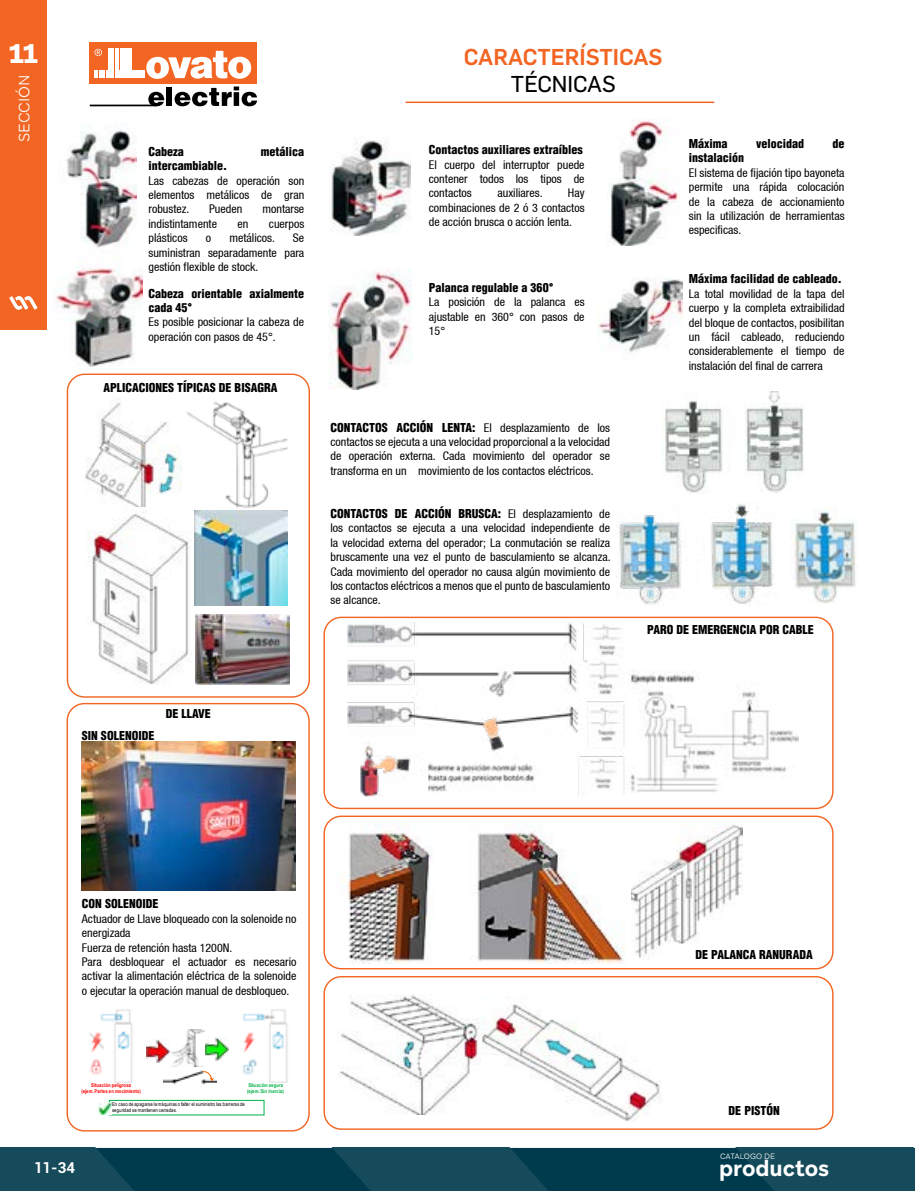
<style>
.page{position:relative;width:915px;height:1191px;background:#fff}
.page>*{position:absolute;margin:0;border:0;box-sizing:border-box;transform-origin:0 0}
.t1{font:900 27px "Aribau Grotesk";color:#fff}
.t2{font:500 22.5px "Flama";color:#f26522}
.t3{font:22.5px "Flama Basic";color:#000}
.t4{font:700 22.2px "Aribau Grotesk";color:#fff}
.t5{font:300 15px "Aribau Grotesk";color:#fff}
.t6{font:700 15px "Roboto";color:#fff}
.t7{font:condensed 12px/14.4px "Helvetica 57";color:#000;text-align:justify}
.t8{font:900 condensed 12px/14.4px "Helvetica";color:#000}
.t9{font:300 7.8px "Aribau Grotesk";letter-spacing:-.005em;color:#fff}
.t10{font:5.25px/6px "Arial Narrow";letter-spacing:.02em;color:#000}
.t11{font:700 5.25px/6px "Arial Narrow";letter-spacing:.02em;color:#f00;text-align:center}
.t12{font:700 5.25px/6px "Arial Narrow";letter-spacing:.02em;color:#00b147}
.s1{font-family:"Helvetica 57";font-weight:400}
</style>
<div class="page">
<hr style="left:405px;top:102px;width:309px;height:1px;background:#f26522">
<div style="left:89px;top:43px;width:168px;height:41px;background:#f26522"></div>
<svg style="left:148px;top:92px;width:16px;height:14px"></svg>
<div style="left:167px;top:87px;width:5px;height:19px;background:#000"></div>
<svg style="left:174px;top:87px;width:83px;height:19px"></svg>
<hr style="left:90px;top:105px;width:66px;height:1px;background:#000">
<div style="left:120px;top:49px;width:11px;height:29px;background:#fff"></div>
<div style="left:120px;top:71px;width:25px;height:7px;background:#fff"></div>
<svg style="left:94px;top:49px;width:24px;height:29px"></svg>
<svg style="left:146px;top:51px;width:105px;height:28px"></svg>
<div style="left:0;top:0;width:47px;height:330px;background:#f26522"></div>
<svg style="left:9px;top:296px;width:29px;height:14px"></svg>
<svg style="left:0;top:1147px;width:914px;height:44px;background:#0d4555"></svg>
<div style="left:323px;top:616px;width:510px;height:193px;border:1px solid #f26522;border-radius:17px"></div>
<div style="left:67px;top:373px;width:243px;height:324px;border:1px solid #f26522;border-radius:17px"></div>
<div style="left:66px;top:703px;width:243px;height:428px;border:1px solid #f26522;border-radius:17px"></div>
<div style="left:323px;top:815px;width:510px;height:154px;border:1px solid #f26522;border-radius:17px"></div>
<div style="left:323px;top:976px;width:510px;height:153px;border:1px solid #f26522;border-radius:17px"></div>
<img style="left:66px;top:128px;width:71px;height:120px">
<img style="left:52px;top:266px;width:90px;height:100px">
<img style="left:331px;top:140px;width:80px;height:95px">
<img style="left:328px;top:271px;width:84px;height:118px">
<img style="left:609px;top:119px;width:71px;height:126px">
<img style="left:597px;top:277px;width:85px;height:76px">
<img style="left:85px;top:399px;width:96px;height:108px">
<img style="left:87px;top:510px;width:103px;height:174px">
<img style="left:186px;top:401px;width:102px;height:107px">
<img style="left:195px;top:614px;width:94px;height:70px">
<img style="left:194px;top:510px;width:93px;height:96px">
<img style="left:661px;top:392px;width:143px;height:101px">
<img style="left:616px;top:504px;width:158px;height:101px">
<img style="left:790px;top:508px;width:66px;height:95px">
<img style="left:347px;top:622px;width:278px;height:174px">
<img style="left:627px;top:671px;width:171px;height:121px">
<img style="left:631px;top:823px;width:110px;height:136px">
<img style="left:342px;top:823px;width:283px;height:140px">
<img style="left:339px;top:994px;width:142px;height:120px">
<img style="left:481px;top:1004px;width:181px;height:117px">
<img style="left:81px;top:741px;width:214px;height:150px">
<img style="left:172px;top:1029px;width:32px;height:37px">
<img style="left:146px;top:1039px;width:23px;height:23px">
<img style="left:205px;top:1037px;width:23px;height:23px">
<img style="left:89px;top:1009px;width:44px;height:73px">
<img style="left:243px;top:1009px;width:45px;height:73px">
<img style="left:164px;top:1070px;width:52px;height:15px">
<svg style="left:203px;top:1071px;width:11px;height:10px"></svg>
<div style="left:109px;top:1100px;width:155px;height:15px;border:1px solid #00b147"></div>
<svg style="left:98px;top:1102px;width:13px;height:12px"></svg>
<h1 class="t1" style="left:9px;top:36px;width:31px">11</h1>
<p class="t5" style="left:15px;top:142px;width:69px;rotate:-90deg">SECCIÓN</p>
<p class="t8" style="left:148px;top:144px;width:37px">Cabeza</p>
<p class="t8" style="left:261px;top:144px;width:45px">metálica</p>
<p class="t8" style="left:148px;top:158px;width:80px">intercambiable.</p>
<p class="t7" style="left:148px;top:173px;width:157px">Las cabezas de operación son elementos metálicos de gran robustez.</p>
<p class="t7" style="left:209px;top:202px;width:35px">Pueden</p>
<p class="t7" style="left:262px;top:202px;width:43px">montarse</p>
<p class="t7" style="left:148px;top:216px;width:70px">indistintamente</p>
<p class="t7" style="left:237px;top:216px;width:12px">en</p>
<p class="t7" style="left:269px;top:216px;width:37px">cuerpos</p>
<p class="t7" style="left:148px;top:231px;width:41px">plásticos</p>
<p class="t7" style="left:206px;top:231px;width:7px">o</p>
<p class="t7" style="left:229px;top:231px;width:47px">metálicos.</p>
<p class="t7" style="left:148px;top:231px;width:157px;text-indent:144px">Se suministran separadamente para gestión flexible de stock.</p>
<p class="t8" style="left:148px;top:286px;width:157px">Cabeza orientable axialmente cada 45°</p>
<p class="t7" style="left:148px;top:315px;width:157px">Es posible posicionar la cabeza de operación con pasos de 45°.</p>
<p class="t8" style="left:103px;top:380px;width:175px">APLICACIONES TÍPICAS DE BISAGRA</p>
<h2 class="t2" style="left:463px;top:40px;width:200px">CARACTERÍSTICAS</h2>
<h2 class="t3" style="left:510px;top:68px;width:106px">TÉCNICAS</h2>
<p class="t8" style="left:428px;top:142px;width:155px">Contactos auxiliares extraíbles</p>
<p class="t7" style="left:428px;top:157px;width:157px">El cuerpo del interruptor puede contener todos los tipos de contactos</p>
<p class="t7" style="left:428px;top:186px;width:157px;text-indent:139px">Hay combinaciones de 2 ó 3 contactos de acción brusca o acción lenta.</p>
<p class="t7" style="left:497px;top:186px;width:47px">auxiliares.</p>
<p class="t8" style="left:429px;top:280px;width:126px">Palanca regulable a 360°</p>
<p class="t7" style="left:429px;top:295px;width:157px">La posición de la palanca es ajustable en 360° con pasos de 15°</p>
<p class="t8" style="left:330px;top:420px;width:281px">CONTACTOS ACCIÓN LENTA: <span class="s1">El desplazamiento de los</span></p>
<p class="t7" style="left:330px;top:434px;width:281px">contactos se ejecuta a una velocidad proporcional a la velocidad de operación externa. Cada movimiento del operador se transforma en un movimiento de los contactos eléctricos.</p>
<p class="t8" style="left:330px;top:506px;width:281px">CONTACTOS DE ACCIÓN BRUSCA: <span class="s1">El desplazamiento de</span></p>
<p class="t7" style="left:330px;top:521px;width:281px">los contactos se ejecuta a una velocidad independiente de la velocidad externa del operador; La conmutación se realiza bruscamente una vez el punto de basculamiento se alcanza.<br>Cada movimiento del operador no causa algún movimiento de los contactos eléctricos a menos que el punto de basculamiento se alcance.</p>
<p class="t8" style="left:688px;top:136px;width:40px">Máxima</p>
<p class="t8" style="left:755px;top:136px;width:49px">velocidad</p>
<p class="t8" style="left:832px;top:136px;width:13px">de</p>
<p class="t8" style="left:688px;top:151px;width:57px">instalación</p>
<p class="t7" style="left:688px;top:165px;width:157px">El sistema de fijación tipo bayoneta permite una rápida colocación de la cabeza de accionamiento sin la utilización de herramientas especificas.</p>
<p class="t8" style="left:688px;top:272px;width:154px">Máxima facilidad de cableado.</p>
<p class="t7" style="left:688px;top:286px;width:157px">La total movilidad de la tapa del cuerpo y la completa extraibilidad del bloque de contactos, posibilitan un fácil cableado, reduciendo considerablemente el tiempo de instalación del final de carrera</p>
<p class="t8" style="left:647px;top:622px;width:168px">PARO DE EMERGENCIA POR CABLE</p>
<p class="t8" style="left:82px;top:728px;width:74px">SIN SOLENOIDE</p>
<p class="t8" style="left:166px;top:706px;width:47px">DE LLAVE</p>
<p class="t8" style="left:82px;top:896px;width:78px">CON SOLENOIDE</p>
<p class="t7" style="left:82px;top:911px;width:216px;text-align:left">Actuador de Llave bloqueado con la solenoide no energizada<br>Fuerza de retención hasta 1200N.<br>Para desbloquear el actuador es necesario activar la alimentación eléctrica de la solenoide o ejecutar la operación manual de desbloqueo.</p>
<p class="t11" style="left:81px;top:1082px;width:61px">Situación peligrosa<br>(ejem. Partes en mocimiento)</p>
<p class="t12" style="left:247px;top:1082px;width:38px">Situación segura (ejem. Sin inercia)</p>
<p class="t10" style="left:112px;top:1101px;width:134px">En caso de apagarse la máquinas o faltar el suministro las barreras de seguridad se mantienen cerradas.</p>
<p class="t6" style="left:34px;top:1157px;width:42px">11-34</p>
<p class="t8" style="left:695px;top:947px;width:118px">DE PALANCA RANURADA</p>
<p class="t8" style="left:728px;top:1103px;width:53px">DE PISTÓN</p>
<p class="t9" style="left:719px;top:1151px;width:57px">CATALOGO DE</p>
<h3 class="t4" style="left:719px;top:1154px;width:111px">productos</h3>
</div>
